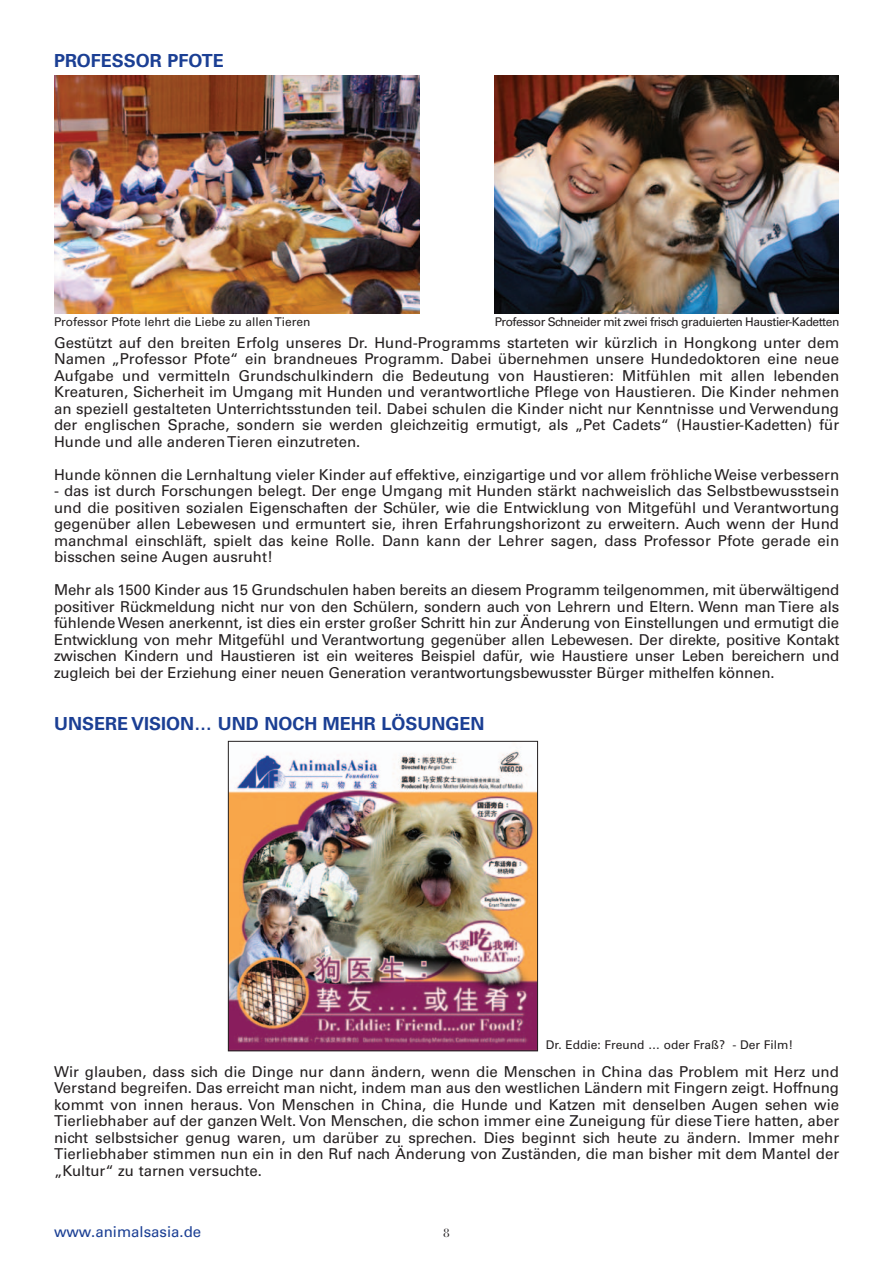
<style>
.page{position:relative;width:893px;height:1263px;background:#fff}
.page>*{position:absolute;margin:0;border:0;box-sizing:border-box;transform-origin:0 0}
.t1{font:700 18px "Univers";color:#1b3f94}
.t2{font:15px/16.5px "Univers";color:#231f20;text-align:justify}
.t3{font:15px "Univers";color:#1b3f94}
.t4{font:12px "Univers";color:#231f20}
.t5{font:12px "Univers";letter-spacing:-.02em;color:#231f20}
.t6{font:12px "Bauer Bodoni";color:#231f20}
</style>
<div class="page">
<img style="left:54px;top:75px;width:365px;height:238px">
<img style="left:494px;top:75px;width:345px;height:238px">
<img style="left:230px;top:750px;width:306px;height:299px">
<div style="left:228px;top:741px;width:310px;height:310px;border:1px solid #231f20"></div>
<p class="t1" style="left:54px;top:54px;width:171px">PROFESSOR PFOTE</p>
<p class="t4" style="left:54px;top:317px;width:258px">Professor Pfote lehrt die Liebe zu allen Tieren</p>
<p class="t5" style="left:495px;top:317px;width:346px">Professor Schneider mit zwei frisch graduierten Haustier-Kadetten</p>
<p class="t2" style="left:54px;top:335px;width:787px">Gestützt auf den breiten Erfolg unseres Dr. Hund-Programms starteten wir kürzlich in Hongkong unter dem Namen „Professor Pfote“ ein brandneues Programm. Dabei übernehmen unsere Hundedoktoren eine neue Aufgabe und vermitteln Grundschulkindern die Bedeutung von Haustieren: Mitfühlen mit allen lebenden Kreaturen, Sicherheit im Umgang mit Hunden und verantwortliche Pflege von Haustieren. Die Kinder nehmen an speziell gestalteten Unterrichtsstunden teil. Dabei schulen die Kinder nicht nur Kenntnisse und Verwendung der englischen Sprache, sondern sie werden gleichzeitig ermutigt, als „Pet Cadets“ (Haustier-Kadetten) für Hunde und alle anderen Tieren einzutreten.</p>
<p class="t2" style="left:54px;top:467px;width:787px">Hunde können die Lernhaltung vieler Kinder auf effektive, einzigartige und vor allem fröhliche Weise verbessern</p>
<p class="t2" style="left:54px;top:484px;width:787px">- das ist durch Forschungen belegt. Der enge Umgang mit Hunden stärkt nachweislich das Selbstbewusstsein und die positiven sozialen Eigenschaften der Schüler, wie die Entwicklung von Mitgefühl und Verantwortung gegenüber allen Lebewesen und ermuntert sie, ihren Erfahrungshorizont zu erweitern. Auch wenn der Hund manchmal einschläft, spielt das keine Rolle. Dann kann der Lehrer sagen, dass Professor Pfote gerade ein bisschen seine Augen ausruht!</p>
<p class="t2" style="left:54px;top:583px;width:787px">Mehr als 1500 Kinder aus 15 Grundschulen haben bereits an diesem Programm teilgenommen, mit überwältigend positiver Rückmeldung nicht nur von den Schülern, sondern auch von Lehrern und Eltern. Wenn man Tiere als fühlende Wesen anerkennt, ist dies ein erster großer Schritt hin zur Änderung von Einstellungen und ermutigt die Entwicklung von mehr Mitgefühl und Verantwortung gegenüber allen Lebewesen. Der direkte, positive Kontakt zwischen Kindern und Haustieren ist ein weiteres Beispiel dafür, wie Haustiere unser Leben bereichern und zugleich bei der Erziehung einer neuen Generation verantwortungsbewusster Bürger mithelfen können.</p>
<p class="t1" style="left:54px;top:717px;width:432px">UNSERE VISION… UND NOCH MEHR LÖSUNGEN</p>
<p class="t4" style="left:546px;top:1041px;width:249px">Dr. Eddie: Freund … oder Fraß? - Der Film!</p>
<p class="t2" style="left:54px;top:1064px;width:787px">Wir glauben, dass sich die Dinge nur dann ändern, wenn die Menschen in China das Problem mit Herz und Verstand begreifen. Das erreicht man nicht, indem man aus den westlichen Ländern mit Fingern zeigt. Hoffnung kommt von innen heraus. Von Menschen in China, die Hunde und Katzen mit denselben Augen sehen wie Tierliebhaber auf der ganzen Welt. Von Menschen, die schon immer eine Zuneigung für diese Tiere hatten, aber nicht selbstsicher genug waren, um darüber zu sprechen. Dies beginnt sich heute zu ändern. Immer mehr Tierliebhaber stimmen nun ein in den Ruf nach Änderung von Zuständen, die man bisher mit dem Mantel der „Kultur“ zu tarnen versuchte.</p>
<p class="t3" style="left:54px;top:1226px;width:149px">www.animalsasia.de</p>
<p class="t6" style="left:443px;top:1229px;width:8px">8</p>
</div>
